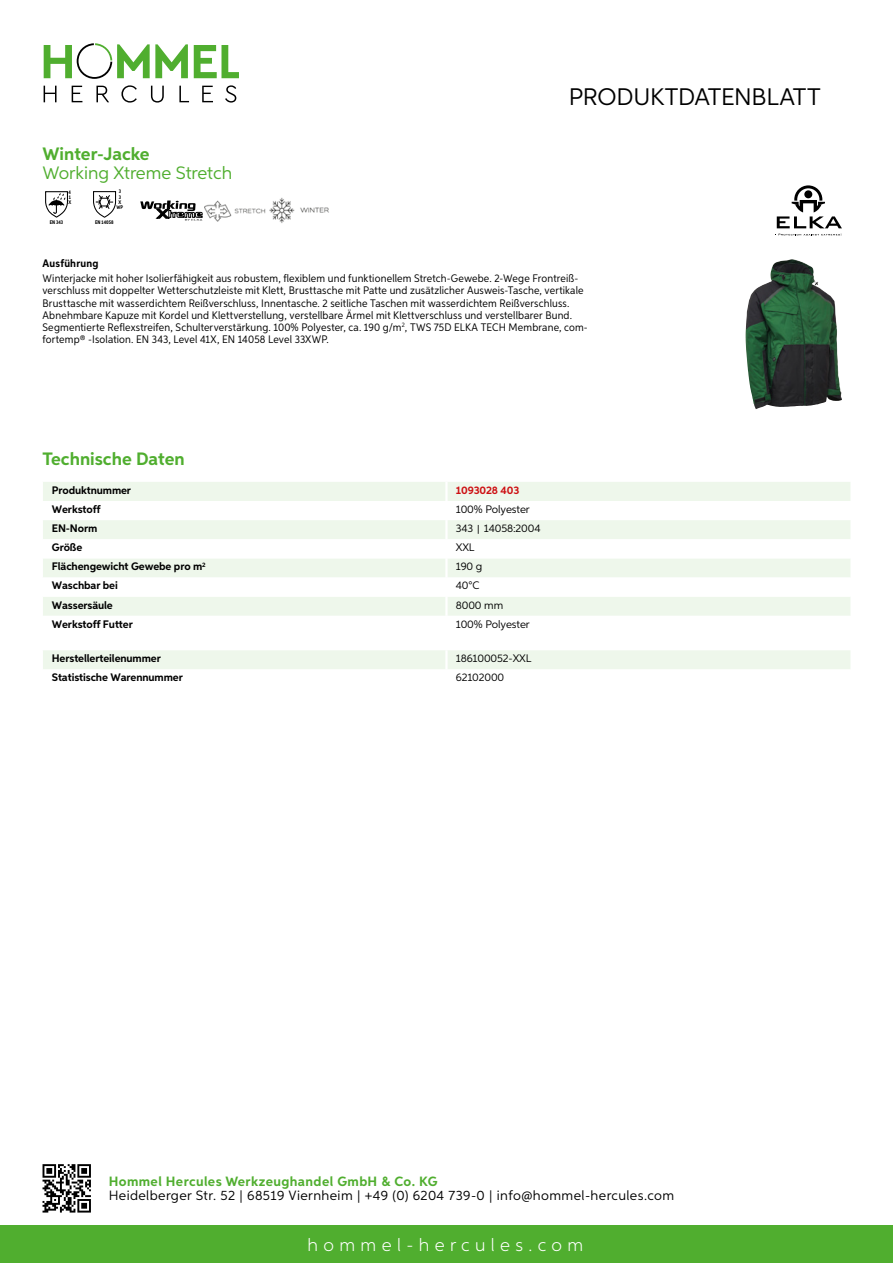
<style>
.page{position:relative;width:893px;height:1263px;background:#fff}
.page>*{position:absolute;margin:0;border:0;box-sizing:border-box;transform-origin:0 0}
.t1{font:24px "Aspira";letter-spacing:-.01em;color:#000}
.t2{font:700 18px "Aspira";color:#50ae2f}
.t3{font:18px "Aspira";letter-spacing:-.005em;color:#50ae2f}
.t4{font:300 18px "Aspira";letter-spacing:.3em;color:#fff}
.t5{font:13.5px "Aspira";letter-spacing:.03em;color:#000}
.t6{font:700 13.5px "Aspira";letter-spacing:.03em;color:#50ae2f}
.t7{font:10.95px/12px "Aspira Nar";letter-spacing:.015em;color:#000}
.t8{font:700 10.95px "Aspira";letter-spacing:-.01em;color:#000}
.t9{font:10.95px "Aspira";letter-spacing:-.01em;color:#000}
.t10{font:700 10.95px "Aspira";letter-spacing:-.01em;color:#cd1013}
.t11{font:700 10.95px "Aspira Nar";letter-spacing:.02em;color:#000}
.t12{font:700 5.25px "Aspira XX Nar";color:#000}
.t13{font:700 5.25px/5.2px "Aspira XX Nar";color:#000;text-align:justify}
.s1{font-family:"Wuerth Global";font-size:10.5px}
</style>
<div class="page">
<div style="left:0;top:1226px;width:893px;height:37px;background:#50ae2f"></div>
<svg style="left:43px;top:1164px;width:48px;height:48px"></svg>
<svg style="left:194px;top:45px;width:45px;height:33px"></svg>
<svg style="left:44px;top:43px;width:144px;height:36px"></svg>
<svg style="left:44px;top:86px;width:13px;height:16px"></svg>
<svg style="left:72px;top:86px;width:10px;height:16px"></svg>
<svg style="left:96px;top:86px;width:13px;height:16px"></svg>
<svg style="left:121px;top:85px;width:16px;height:18px"></svg>
<svg style="left:151px;top:86px;width:13px;height:17px"></svg>
<svg style="left:179px;top:86px;width:10px;height:16px"></svg>
<svg style="left:202px;top:86px;width:11px;height:16px"></svg>
<svg style="left:225px;top:85px;width:11px;height:18px"></svg>
<div style="left:43px;top:482px;width:807px;height:19px;background:#eef7eb"></div>
<svg style="left:43px;top:520px;width:807px;height:96px;fill:#eef7eb"></svg>
<hr style="left:445px;top:482px;width:3px;height:19px;background:#fff">
<hr style="left:445px;top:520px;width:3px;height:19px;background:#fff">
<hr style="left:445px;top:539px;width:3px;height:19px;background:#fff">
<hr style="left:445px;top:558px;width:3px;height:19px;background:#fff">
<hr style="left:445px;top:577px;width:3px;height:20px;background:#fff">
<hr style="left:445px;top:597px;width:3px;height:19px;background:#fff">
<div style="left:43px;top:650px;width:807px;height:19px;background:#eef7eb"></div>
<svg style="left:45px;top:191px;width:23px;height:27px"></svg>
<svg style="left:93px;top:191px;width:24px;height:27px"></svg>
<svg style="left:140px;top:201px;width:63px;height:20px"></svg>
<img style="left:204px;top:197px;width:125px;height:26px">
<img style="left:770px;top:259px;width:22px;height:22px">
<svg style="left:777px;top:185px;width:65px;height:43px"></svg>
<svg style="left:775px;top:234px;width:67px;height:1px"></svg>
<h2 class="t2" style="left:43px;top:142px;width:109px">Winter-Jacke</h2>
<h2 class="t3" style="left:43px;top:162px;width:191px">Working Xtreme Stretch</h2>
<p class="t13" style="left:68px;top:189px;width:4px">4<br>1<br>X</p>
<p class="t12" style="left:50px;top:219px;width:15px">EN 343</p>
<p class="t13" style="left:117px;top:189px;width:8px;text-align:center">3<br>3<br>X<br>WP</p>
<p class="t12" style="left:95px;top:219px;width:20px">EN 14058</p>
<h1 class="t1" style="left:569px;top:82px;width:253px">Produktdatenblatt</h1>
<p class="t11" style="left:43px;top:257px;width:58px">Ausführung</p>
<p class="t7" style="left:43px;top:273px;width:547px">Winterjacke mit hoher Isolierfähigkeit aus robustem, flexiblem und funktionellem Stretch-Gewebe. 2-Wege Frontreiß&shy;verschluss mit doppelter Wetterschutzleiste mit Klett, Brusttasche mit Patte und zusätzlicher Ausweis-Tasche, vertikale Brusttasche mit wasserdichtem Reißverschluss, Innentasche. 2 seitliche Taschen mit wasserdichtem Reißverschluss.<br>Abnehmbare Kapuze mit Kordel und Klettverstellung, verstellbare Ärmel mit Klettverschluss und verstellbarer Bund.<br>Segmentierte Reflexstreifen, Schulterverstärkung. 100% Polyester, ca. 190 g/m<sup>2</sup>, TWS 75D ELKA TECH Membrane, com&shy;fortemp® -Isolation. EN 343, Level 41X, EN 14058 Level 33XWP.</p>
<h2 class="t2" style="left:43px;top:448px;width:144px">Technische Daten</h2>
<p class="t8" style="left:52px;top:483px;width:81px">Produktnummer</p>
<p class="t10" style="left:456px;top:483px;width:65px">1093028 403</p>
<p class="t8" style="left:52px;top:502px;width:50px">Werkstoff</p>
<p class="t9" style="left:456px;top:502px;width:75px">100% Polyester</p>
<p class="t8" style="left:52px;top:521px;width:47px">EN-Norm</p>
<p class="t9" style="left:456px;top:522px;width:86px">343 <span class="s1">|</span> 14058:2004</p>
<p class="t8" style="left:52px;top:541px;width:32px">Größe</p>
<p class="t9" style="left:456px;top:541px;width:19px">XXL</p>
<p class="t8" style="left:52px;top:560px;width:155px">Flächengewicht Gewebe pro m<sup>2</sup></p>
<p class="t9" style="left:456px;top:560px;width:28px">190 g</p>
<p class="t8" style="left:52px;top:579px;width:68px">Waschbar bei</p>
<p class="t9" style="left:456px;top:579px;width:25px">40°C</p>
<p class="t8" style="left:52px;top:598px;width:63px">Wassersäule</p>
<p class="t9" style="left:456px;top:598px;width:49px">8000 mm</p>
<p class="t8" style="left:52px;top:617px;width:82px">Werkstoff Futter</p>
<p class="t9" style="left:456px;top:617px;width:75px">100% Polyester</p>
<p class="t8" style="left:52px;top:652px;width:111px">Herstellerteilenummer</p>
<p class="t9" style="left:456px;top:652px;width:76px">186100052-XXL</p>
<p class="t8" style="left:52px;top:671px;width:132px">Statistische Warennummer</p>
<p class="t9" style="left:456px;top:671px;width:50px">62102000</p>
<p class="t6" style="left:109px;top:1172px;width:330px">Hommel Hercules Werkzeughandel GmbH &amp; Co. KG</p>
<p class="t5" style="left:109px;top:1187px;width:567px">Heidelberger Str. 52 | 68519 Viernheim | +49 (0) 6204 739-0 | info@hommel-hercules.com</p>
<h2 class="t4" style="left:307px;top:1234px;width:277px">hommel-hercules.com</h2>
</div>
